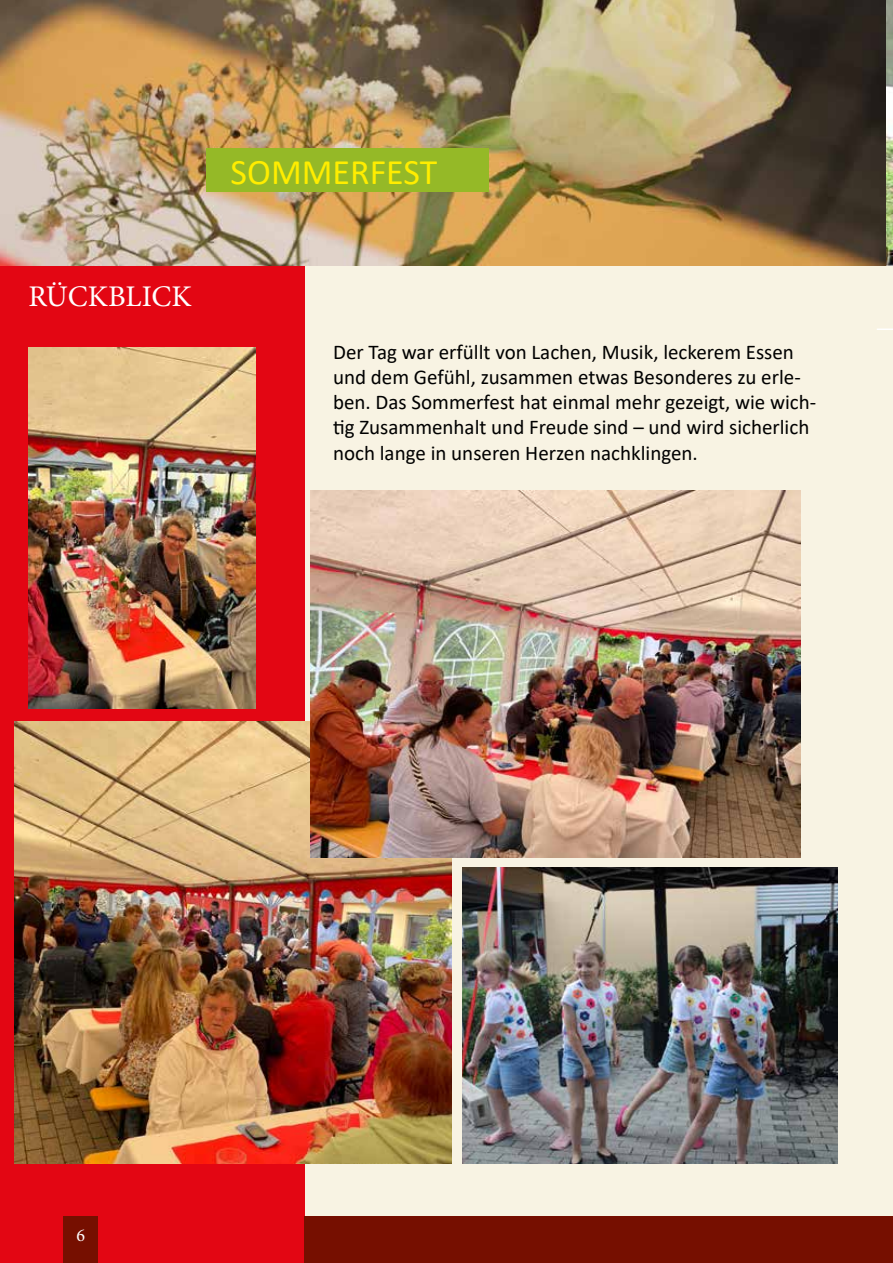
<style>
.page{position:relative;width:893px;height:1263px;background:#f8f3e3}
.page>*{position:absolute;margin:0;border:0;box-sizing:border-box;transform-origin:0 0}
.t1{font:36px "Calibri";color:#ffed00}
.t2{font:30px "Minion Pro";color:#fff}
.t3{font:21px/25.2px "Calibri";color:#000}
.t4{font:18px "Minion Pro";color:#fff}
</style>
<div class="page">
<div style="left:0;top:0;width:305px;height:1263px;background:#e30613"></div>
<div style="left:64px;top:1216px;width:34px;height:47px;background:#760f00"></div>
<div style="left:305px;top:1216px;width:588px;height:47px;background:#760f00"></div>
<svg style="left:877px;top:328px;width:16px;height:2px"></svg>
<img style="left:885px;top:0;width:8px;height:265px">
<img style="left:0;top:0;width:885px;height:265px">
<div style="left:206px;top:148px;width:283px;height:44px;background:#95b927"></div>
<img style="left:15px;top:722px;width:437px;height:441px">
<img style="left:28px;top:347px;width:227px;height:361px">
<img style="left:463px;top:867px;width:374px;height:296px">
<img style="left:310px;top:490px;width:490px;height:368px">
<h2 class="t2" style="left:28px;top:276px;width:165px">RÜCKBLICK</h2>
<h1 class="t1" style="left:231px;top:147px;width:208px">SOMMERFEST</h1>
<p class="t3" style="left:333px;top:339px;width:485px">Der Tag war erfüllt von Lachen, Musik, leckerem Essen und dem Gefühl, zusammen etwas Besonderes zu erle&shy;ben. Das Sommerfest hat einmal mehr gezeigt, wie wich&shy;tig Zusammenhalt und Freude sind – und wird sicherlich noch lange in unseren Herzen nachklingen.</p>
<p class="t4" style="left:76px;top:1223px;width:10px">6</p>
</div>
